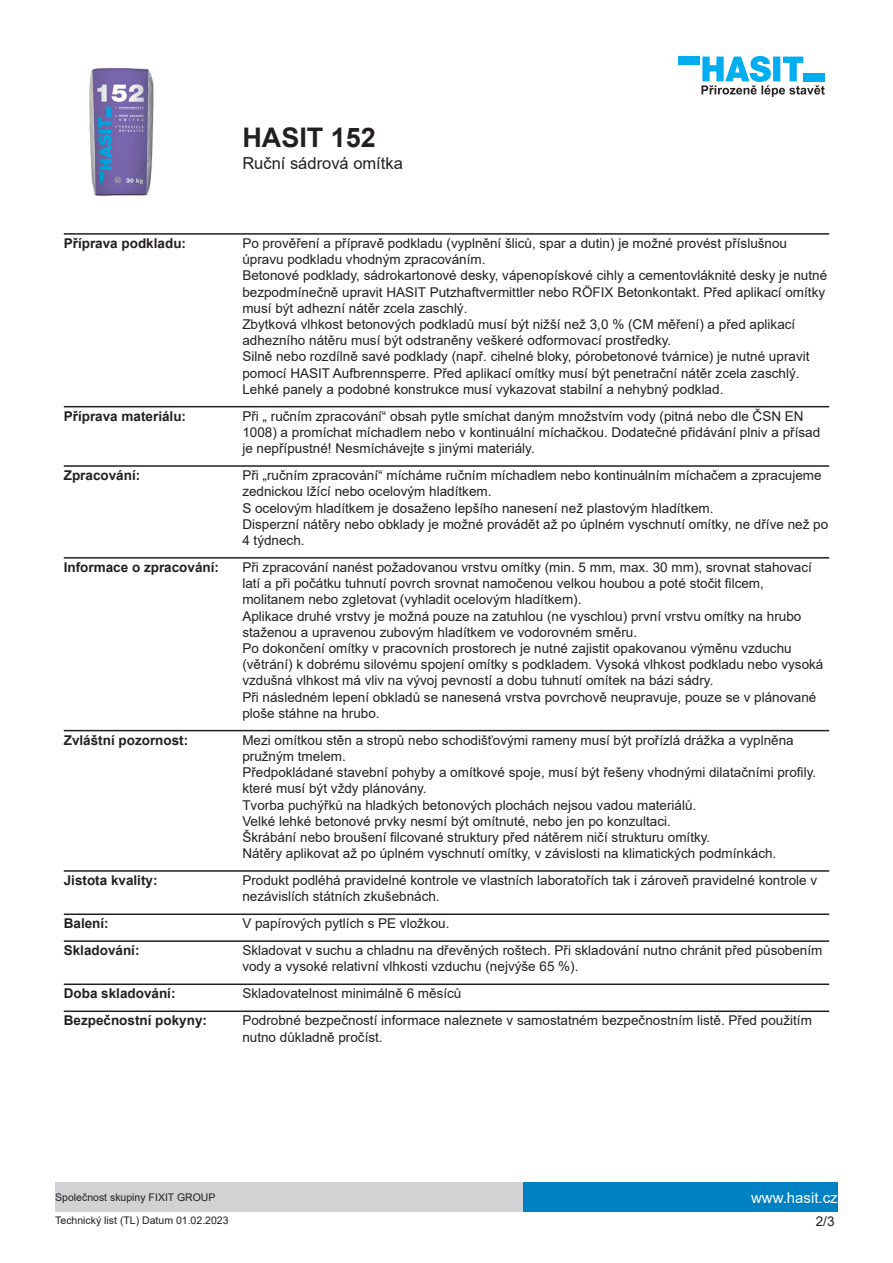
<style>
.page{position:relative;width:893px;height:1263px;background:#fff}
.page>*{position:absolute;margin:0;border:0;box-sizing:border-box;transform-origin:0 0}
.t1{font:700 27px "Arial";color:#231f20}
.t2{font:16.5px "Arial";color:#231f20}
.t3{font:15px "Arial";color:#fff}
.t4{font:13.5px/16.2px "Arial";color:#231f20}
.t5{font:700 13.5px "Arial";color:#231f20}
.t6{font:10.5px "Arial";color:#231f20}
</style>
<div class="page">
<img style="left:89px;top:68px;width:65px;height:128px">
<div style="left:679px;top:57px;width:21px;height:8px;background:#00aeef"></div>
<svg style="left:701px;top:56px;width:124px;height:41px"></svg>
<div style="left:523px;top:1182px;width:315px;height:30px;background:#0081c3"></div>
<div style="left:55px;top:1182px;width:468px;height:30px;background:#d1d2d4"></div>
<hr style="left:64px;top:233px;width:765px;height:2px;background:#231f20">
<hr style="left:64px;top:406px;width:765px;height:1px;background:#231f20">
<hr style="left:64px;top:465px;width:765px;height:2px;background:#231f20">
<hr style="left:64px;top:557px;width:765px;height:2px;background:#231f20">
<hr style="left:64px;top:730px;width:765px;height:1px;background:#231f20">
<hr style="left:64px;top:870px;width:765px;height:2px;background:#231f20">
<hr style="left:64px;top:913px;width:765px;height:2px;background:#231f20">
<hr style="left:64px;top:940px;width:765px;height:2px;background:#231f20">
<hr style="left:64px;top:983px;width:765px;height:2px;background:#231f20">
<hr style="left:64px;top:1010px;width:765px;height:2px;background:#231f20">
<h1 class="t1" style="left:242px;top:119px;width:135px">HASIT 152</h1>
<p class="t2" style="left:242px;top:152px;width:162px">Ruční sádrová omítka</p>
<p class="t5" style="left:64px;top:234px;width:124px">Příprava podkladu:</p>
<p class="t4" style="left:242px;top:235px;width:586px">Po prověření a přípravě podkladu (vyplnění šliců, spar a dutin) je možné provést příslušnou úpravu podkladu vhodným zpracováním.<br>Betonové podklady, sádrokartonové desky, vápenopískové cihly a cementovláknité desky je nutné bezpodmínečně upravit HASIT Putzhaftvermittler nebo RÖFIX Betonkontakt. Před aplikací omítky musí být adhezní nátěr zcela zaschlý.<br>Zbytková vlhkost betonových podkladů musí být nižší než 3,0 % (CM měření) a před aplikací adhezního nátěru musí být odstraněny veškeré odformovací prostředky.<br>Silně nebo rozdílně savé podklady (např. cihelné bloky, pórobetonové tvárnice) je nutné upravit pomocí HASIT Aufbrennsperre. Před aplikací omítky musí být penetrační nátěr zcela zaschlý.<br>Lehké panely a podobné konstrukce musí vykazovat stabilní a nehybný podklad.</p>
<p class="t5" style="left:64px;top:406px;width:124px">Příprava materiálu:</p>
<p class="t4" style="left:242px;top:408px;width:579px">Při „ ručním zpracování“ obsah pytle smíchat daným množstvím vody (pitná nebo dle ČSN EN<br>1008) a promíchat míchadlem nebo v kontinuální míchačkou. Dodatečné přidávání plniv a přísad je nepřípustné! Nesmíchávejte s jinými materiály.</p>
<p class="t5" style="left:64px;top:466px;width:78px">Zpracování:</p>
<p class="t4" style="left:242px;top:467px;width:587px">Při „ručním zpracování“ mícháme ručním míchadlem nebo kontinuálním míchačem a zpracujeme zednickou lžící nebo ocelovým hladítkem.<br>S ocelovým hladítkem je dosaženo lepšího nanesení než plastovým hladítkem.<br>Disperzní nátěry nebo obklady je možné provádět až po úplném vyschnutí omítky, ne dříve než po 4 týdnech.</p>
<p class="t5" style="left:64px;top:558px;width:157px">Informace o zpracování:</p>
<p class="t4" style="left:242px;top:559px;width:583px">Při zpracování nanést požadovanou vrstvu omítky (min. 5 mm, max. 30 mm), srovnat stahovací latí a při počátku tuhnutí povrch srovnat namočenou velkou houbou a poté stočit filcem, molitanem nebo zgletovat (vyhladit ocelovým hladítkem).<br>Aplikace druhé vrstvy je možná pouze na zatuhlou (ne vyschlou) první vrstvu omítky na hrubo staženou a upravenou zubovým hladítkem ve vodorovném směru.<br>Po dokončení omítky v pracovních prostorech je nutné zajistit opakovanou výměnu vzduchu (větrání) k dobrému silovému spojení omítky s podkladem. Vysoká vlhkost podkladu nebo vysoká vzdušná vlhkost má vliv na vývoj pevností a dobu tuhnutí omítek na bázi sádry.<br>Při následném lepení obkladů se nanesená vrstva povrchově neupravuje, pouze se v plánované ploše stáhne na hrubo.</p>
<p class="t5" style="left:64px;top:730px;width:126px">Zvláštní pozornost:</p>
<p class="t4" style="left:242px;top:732px;width:575px">Mezi omítkou stěn a stropů nebo schodišťovými rameny musí být prořízlá drážka a vyplněna pružným tmelem.<br>Předpokládané stavební pohyby a omítkové spoje, musí být řešeny vhodnými dilatačními profily. které musí být vždy plánovány.<br>Tvorba puchýřků na hladkých betonových plochách nejsou vadou materiálů.<br>Velké lehké betonové prvky nesmí být omítnuté, nebo jen po konzultaci.<br>Škrábání nebo broušení filcované struktury před nátěrem ničí strukturu omítky.<br>Nátěry aplikovat až po úplném vyschnutí omítky, v závislosti na klimatických podmínkách.</p>
<p class="t5" style="left:64px;top:871px;width:95px">Jistota kvality:</p>
<p class="t4" style="left:242px;top:872px;width:576px">Produkt podléhá pravidelné kontrole ve vlastních laboratořích tak i zároveň pravidelné kontrole v nezávislích státních zkušebnách.</p>
<p class="t5" style="left:64px;top:914px;width:47px">Balení:</p>
<p class="t4" style="left:242px;top:915px;width:209px">V papírových pytlích s PE vložkou.</p>
<p class="t5" style="left:64px;top:941px;width:77px">Skladování:</p>
<p class="t4" style="left:242px;top:942px;width:582px">Skladovat v suchu a chladnu na dřevěných roštech. Při skladování nutno chránit před působením vody a vysoké relativní vlhkosti vzduchu (nejvýše 65 %).</p>
<p class="t5" style="left:64px;top:984px;width:113px">Doba skladování:</p>
<p class="t4" style="left:242px;top:985px;width:221px">Skladovatelnost minimálně 6 měsíců</p>
<p class="t5" style="left:64px;top:1011px;width:145px">Bezpečnostní pokyny:</p>
<p class="t4" style="left:242px;top:1012px;width:571px">Podrobné bezpečností informace naleznete v samostatném bezpečnostním listě. Před použitím nutno důkladně pročíst.</p>
<p class="t6" style="left:55px;top:1190px;width:162px">Společnost skupiny FIXIT GROUP</p>
<p class="t3" style="left:751px;top:1187px;width:88px">www.hasit.cz</p>
<p class="t6" style="left:55px;top:1213px;width:175px">Technický list (TL) Datum 01.02.2023</p>
<p class="t4" style="left:816px;top:1213px;width:20px">2/3</p>
</div>
